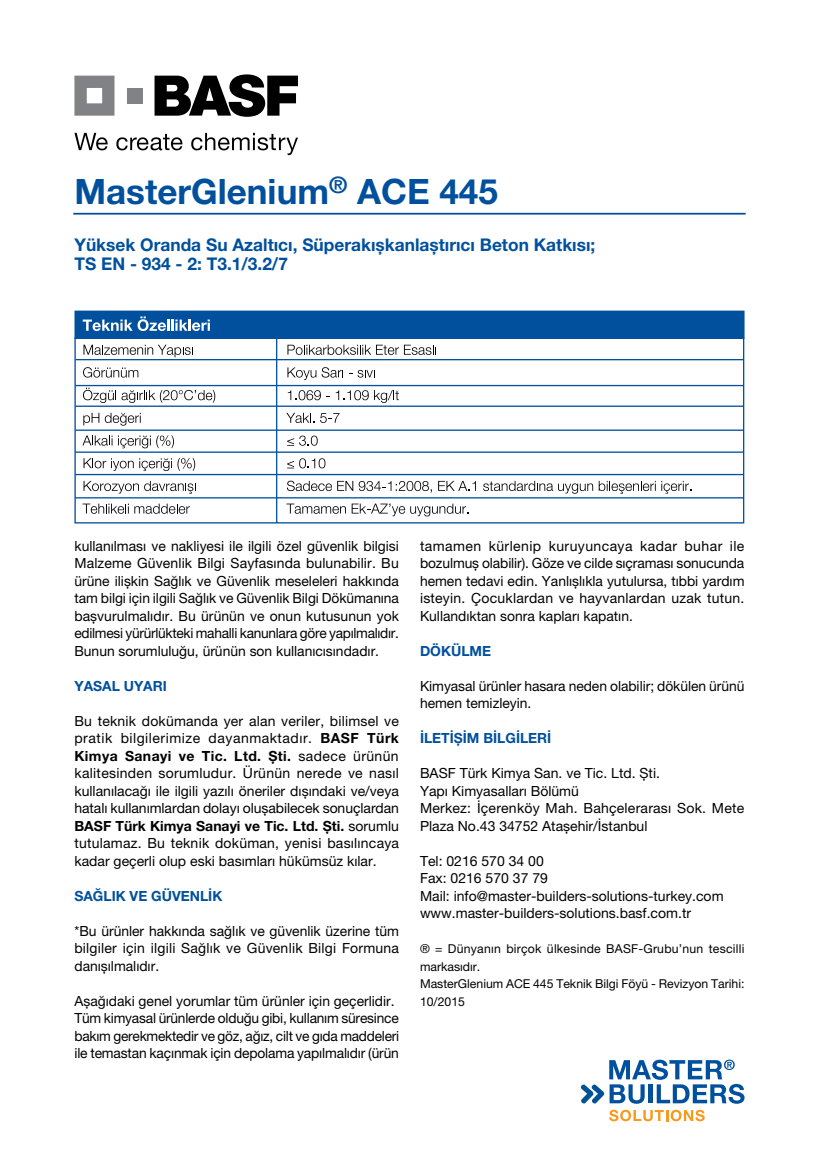
<style>
.page{position:relative;width:819px;height:1166px;background:#fff}
.page>*{position:absolute;margin:0;border:0;box-sizing:border-box;transform-origin:0 0}
.t1{font:700 35px "Helvetica Neue LT Pro";color:#00509e}
.t2{font:700 17.5px/18.9px "Helvetica Neue LT Pro";color:#00509e}
.t3{font:14px/17.5px "Helvetica Neue LT Pro";color:#000;text-align:justify}
.t4{font:700 14px "Helvetica Neue LT Pro";color:#00509e}
.t5{font:12.25px/17.5px "Helvetica Neue LT Pro";color:#000}
.s1{font-weight:700}
</style>
<div class="page">
<svg style="left:74px;top:76px;width:40px;height:40px;background:#959699"></svg>
<div style="left:127px;top:88px;width:15px;height:15px;background:#808285"></div>
<svg style="left:154px;top:74px;width:144px;height:43px"></svg>
<svg style="left:74px;top:133px;width:34px;height:17px"></svg>
<svg style="left:116px;top:134px;width:66px;height:16px"></svg>
<svg style="left:191px;top:133px;width:107px;height:22px"></svg>
<svg style="left:609px;top:1110px;width:95px;height:11px"></svg>
<svg style="left:580px;top:1059px;width:164px;height:45px"></svg>
<hr style="left:73px;top:213px;width:672px;height:2px;background:#00509e">
<div style="left:74px;top:311px;width:670px;height:28px;background:#00509e"></div>
<svg style="left:74px;top:337px;width:671px;height:187px"></svg>
<svg style="left:83px;top:316px;width:127px;height:15px"></svg>
<hr style="left:75px;top:385px;width:668px;height:1px;background:#00509e">
<hr style="left:75px;top:359px;width:668px;height:1px;background:#00509e">
<svg style="left:83px;top:345px;width:110px;height:12px"></svg>
<svg style="left:83px;top:367px;width:55px;height:11px"></svg>
<svg style="left:83px;top:388px;width:132px;height:15px"></svg>
<svg style="left:83px;top:413px;width:16px;height:12px"></svg>
<svg style="left:105px;top:413px;width:36px;height:13px"></svg>
<svg style="left:82px;top:435px;width:92px;height:13px"></svg>
<svg style="left:84px;top:458px;width:111px;height:13px"></svg>
<svg style="left:84px;top:481px;width:112px;height:13px"></svg>
<svg style="left:82px;top:503px;width:108px;height:11px"></svg>
<svg style="left:287px;top:345px;width:149px;height:10px"></svg>
<svg style="left:287px;top:367px;width:56px;height:13px"></svg>
<svg style="left:349px;top:370px;width:26px;height:8px"></svg>
<svg style="left:288px;top:390px;width:41px;height:10px"></svg>
<svg style="left:336px;top:390px;width:63px;height:13px"></svg>
<svg style="left:286px;top:413px;width:28px;height:10px"></svg>
<svg style="left:320px;top:413px;width:19px;height:10px"></svg>
<svg style="left:287px;top:436px;width:30px;height:10px"></svg>
<svg style="left:287px;top:458px;width:38px;height:10px"></svg>
<svg style="left:287px;top:481px;width:145px;height:12px"></svg>
<svg style="left:438px;top:481px;width:38px;height:10px"></svg>
<svg style="left:483px;top:481px;width:172px;height:13px"></svg>
<svg style="left:661px;top:481px;width:30px;height:13px"></svg>
<svg style="left:286px;top:503px;width:182px;height:13px"></svg>
<hr style="left:75px;top:405px;width:668px;height:2px;background:#00509e">
<hr style="left:75px;top:429px;width:668px;height:2px;background:#00509e">
<hr style="left:75px;top:451px;width:668px;height:2px;background:#00509e">
<hr style="left:75px;top:474px;width:668px;height:1px;background:#00509e">
<hr style="left:75px;top:497px;width:668px;height:1px;background:#00509e">
<h1 class="t1" style="left:74px;top:169px;width:425px">MasterGlenium<sup>®</sup> ACE 445</h1>
<p class="t2" style="left:74px;top:235px;width:522px">Yüksek Oranda Su Azaltıcı, Süperakışkanlaştırıcı Beton Katkısı;<br>TS EN - 934 - 2: T3.1/3.2/7</p>
<p class="t3" style="left:74px;top:537px;width:326px">kullanılması ve nakliyesi ile ilgili özel güvenlik bilgisi Malzeme Güvenlik Bilgi Sayfasında bulunabilir. Bu ürüne ilişkin Sağlık ve Güvenlik meseleleri hakkında tam bilgi için ilgili Sağlık ve Güvenlik Bilgi Dökümanına başvurulmalıdır. Bu ürünün ve onun kutusunun yok edilmesi yürürlükteki mahalli kanunlara göre yapılmalıdır.<br>Bunun sorumluluğu, ürünün son kullanıcısındadır.</p>
<p class="t4" style="left:74px;top:677px;width:94px">YASAL UYARI</p>
<p class="t3" style="left:74px;top:712px;width:326px">Bu teknik dokümanda yer alan veriler, bilimsel ve pratik bilgilerimize dayanmaktadır. <span class="s1">BASF Türk Kimya Sanayi ve Tic. Ltd. Şti.</span> sadece ürünün kalitesinden sorumludur. Ürünün nerede ve nasıl kullanılacağı ile ilgili yazılı öneriler dışındaki ve/veya hatalı kullanımlardan dolayı oluşabilecek sonuçlardan <span class="s1">BASF Türk Kimya Sanayi ve Tic. Ltd. Şti.</span> sorumlu tutulamaz. Bu teknik doküman, yenisi basılıncaya kadar geçerli olup eski basımları hükümsüz kılar.</p>
<p class="t4" style="left:74px;top:887px;width:149px">SAĞLIK VE GÜVENLİK</p>
<p class="t3" style="left:74px;top:922px;width:326px">*Bu ürünler hakkında sağlık ve güvenlik üzerine tüm bilgiler için ilgili Sağlık ve Güvenlik Bilgi Formuna danışılmalıdır.</p>
<p class="t3" style="left:74px;top:992px;width:326px;text-align:left">Aşağıdaki genel yorumlar tüm ürünler için geçerlidir.<br>Tüm kimyasal ürünlerde olduğu gibi, kullanım süresince bakım gerekmektedir ve göz, ağız, cilt ve gıda maddeleri ile temastan kaçınmak için depolama yapılmalıdır (ürün</p>
<p class="t3" style="left:420px;top:537px;width:326px">tamamen kürlenip kuruyuncaya kadar buhar ile bozulmuş olabilir). Göze ve cilde sıçraması sonucunda hemen tedavi edin. Yanlışlıkla yutulursa, tıbbi yardım isteyin. Çocuklardan ve hayvanlardan uzak tutun.<br>Kullandıktan sonra kapları kapatın.</p>
<p class="t4" style="left:420px;top:642px;width:73px">DÖKÜLME</p>
<p class="t3" style="left:420px;top:677px;width:326px">Kimyasal ürünler hasara neden olabilir; dökülen ürünü hemen temizleyin.</p>
<p class="t4" style="left:420px;top:730px;width:133px">İLETİŞİM BİLGİLERİ</p>
<p class="t3" style="left:420px;top:764px;width:326px;text-align:left">BASF Türk Kimya San. ve Tic. Ltd. Şti.<br>Yapı Kimyasalları Bölümü<br>Merkez: İçerenköy Mah. Bahçelerarası Sok. Mete Plaza No.43 34752 Ataşehir/İstanbul</p>
<p class="t3" style="left:420px;top:852px;width:305px;text-align:left">Tel: 0216 570 34 00<br>Fax: 0216 570 37 79<br>Mail: info@master-builders-solutions-turkey.com www.master-builders-solutions.basf.com.tr</p>
<p class="t5" style="left:420px;top:940px;width:326px">® = Dünyanın birçok ülkesinde BASF-Grubu’nun tescilli markasıdır.<br>MasterGlenium ACE 445 Teknik Bilgi Föyü - Revizyon Tarihi:<br>10/2015</p>
</div>
